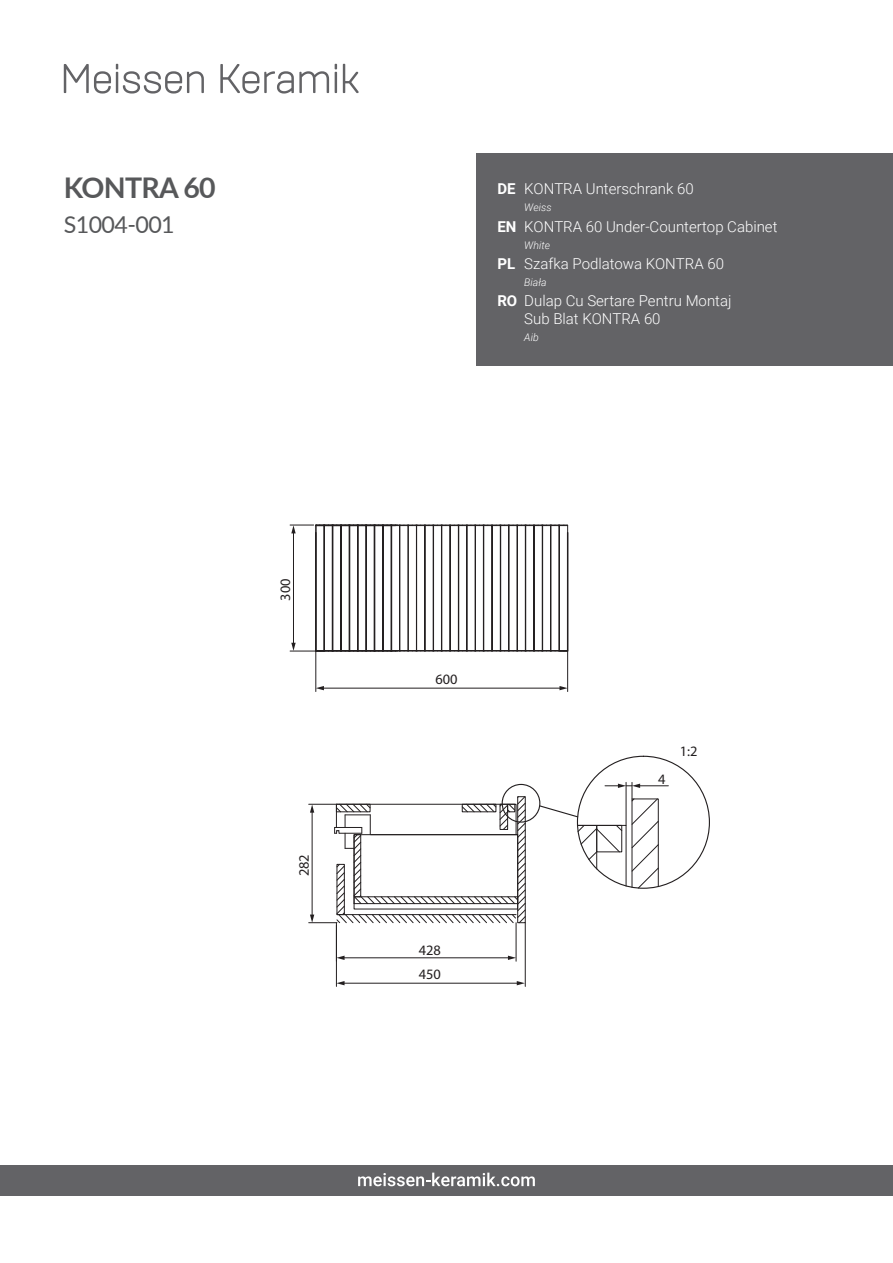
<style>
.page{position:relative;width:893px;height:1263px;background:#fff}
.page>*{position:absolute;margin:0;border:0;box-sizing:border-box;transform-origin:0 0}
.t1{font:700 28.5px "Lato";letter-spacing:-.025em;color:#57585a}
.t2{font:23.25px "Lato";letter-spacing:-.025em;color:#57585a}
.t3{font:300 15px/18px "Roboto";color:#fff}
.t4{font:14.4px "Myriad Pro";color:#231f20}
.t5{font:italic 300 10.5px "Roboto";color:#fff}
.s1{font-weight:700}
</style>
<div class="page">
<svg style="left:64px;top:64px;width:295px;height:30px"></svg>
<div style="left:0;top:1165px;width:893px;height:30px;background:#636366"></div>
<svg style="left:358px;top:1172px;width:177px;height:14px"></svg>
<div style="left:476px;top:153px;width:417px;height:213px;background:#636366"></div>
<hr style="left:316px;top:651px;width:1px;height:40px;background:#231f20">
<hr style="left:567px;top:651px;width:1px;height:40px;background:#231f20">
<hr style="left:322px;top:688px;width:239px;height:1px;background:#231f20">
<svg style="left:316px;top:686px;width:8px;height:4px"></svg>
<svg style="left:559px;top:686px;width:9px;height:4px"></svg>
<svg style="left:290px;top:524px;width:279px;height:128px"></svg>
<hr style="left:516px;top:923px;width:1px;height:38px;background:#231f20">
<hr style="left:343px;top:957px;width:166px;height:1px;background:#231f20">
<svg style="left:337px;top:956px;width:8px;height:4px"></svg>
<svg style="left:508px;top:956px;width:8px;height:4px"></svg>
<hr style="left:336px;top:923px;width:1px;height:63px;background:#231f20">
<hr style="left:525px;top:923px;width:1px;height:63px;background:#231f20">
<hr style="left:343px;top:983px;width:175px;height:1px;background:#231f20">
<svg style="left:336px;top:981px;width:9px;height:4px"></svg>
<svg style="left:517px;top:981px;width:8px;height:4px"></svg>
<svg style="left:309px;top:796px;width:217px;height:127px"></svg>
<div style="left:502px;top:784px;width:38px;height:39px;border:1px solid #231f20;border-radius:50%"></div>
<svg style="left:538px;top:782px;width:130px;height:106px"></svg>
<hr style="left:337px;top:914px;width:179px;height:1px;background:#231f20">
<h1 class="t1" style="left:64px;top:166px;width:154px">KONTRA 60</h1>
<h2 class="t2" style="left:64px;top:208px;width:112px">S1004-001</h2>
<p class="t4" style="left:276px;top:600px;width:24px;rotate:-90deg">300</p>
<p class="t4" style="left:295px;top:876px;width:24px;rotate:-90deg">282</p>
<p class="t3" style="left:497px;top:179px;width:198px"><span class="s1">DE</span> KONTRA Unterschrank 60</p>
<p class="t5" style="left:524px;top:200px;width:29px">Weiss</p>
<p class="t3" style="left:497px;top:217px;width:281px"><span class="s1">EN</span> KONTRA 60 Under-Countertop Cabinet</p>
<p class="t5" style="left:524px;top:238px;width:27px">White</p>
<p class="t3" style="left:497px;top:254px;width:228px"><span class="s1">PL</span> Szafka Podlatowa KONTRA 60</p>
<p class="t5" style="left:524px;top:275px;width:24px">Biała</p>
<p class="t3" style="left:524px;top:291px;width:209px;text-indent:-27px"><span class="s1">RO</span> Dulap Cu Sertare Pentru Montaj<br>Sub Blat KONTRA 60</p>
<p class="t5" style="left:524px;top:330px;width:16px">Aib</p>
<p class="t4" style="left:435px;top:671px;width:24px">600</p>
<p class="t4" style="left:419px;top:941px;width:24px">428</p>
<p class="t4" style="left:419px;top:965px;width:24px">450</p>
<p class="t4" style="left:658px;top:770px;width:9px">4</p>
<p class="t4" style="left:680px;top:742px;width:19px">1:2</p>
</div>
